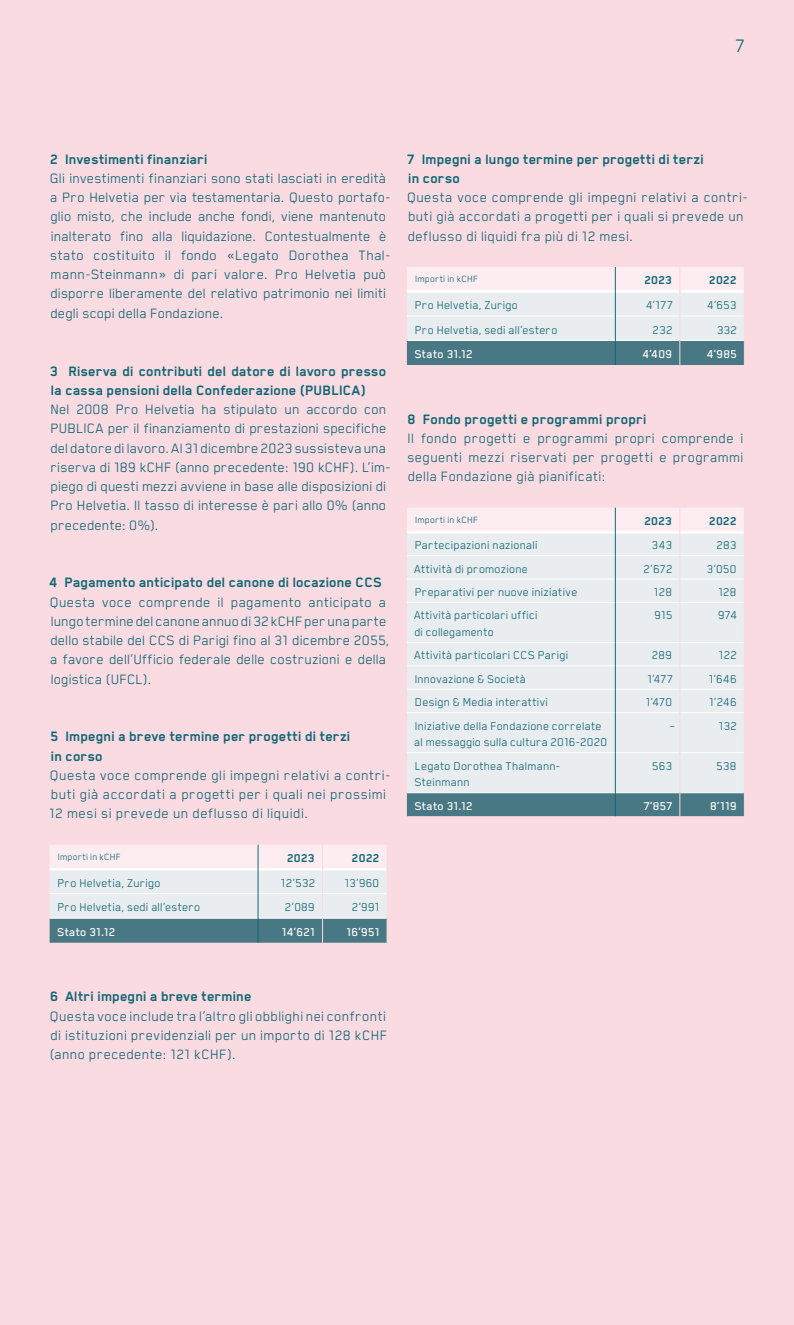
<style>
.page{position:relative;width:794px;height:1325px;background:#fff}
.page>*{position:absolute;margin:0;border:0;box-sizing:border-box;transform-origin:0 0}
.t1{font:21px "B4 G Pro Helvetia Book";color:#126775}
.Lauftext_9pt{font:15.75px/19.2px "B4 G Pro Helvetia Book";letter-spacing:.025em;color:#126775}
.Zwischentitel{font:15.75px/19.2px "B4 G Pro Helvetia Bold";letter-spacing:.015em;color:#126775}
.TABELLE_thin___linksb{font:13.12px/16.6px "B4 G Pro Helvetia Book";letter-spacing:.025em;color:#126775}
.TABELLE_medium___linksb{font:13.12px "B4 G Pro Helvetia Medium";letter-spacing:.03em;color:#fff}
.TABELLE_Bold___center{font:13.12px "B4 G Pro Helvetia Bold";letter-spacing:.035em;color:#126775}
.TABELLEN_LEGENDE_im_Anhang{font:10.5px "B4 G Pro Helvetia Book";letter-spacing:.025em;color:#126775}
</style>
<div class="page">
<div style="left:0;top:0;width:794px;height:1324px;background:#fbdbe2"></div>
<svg style="left:50px;top:844px;width:337px;height:98px;background:#c8d1d6"></svg>
<svg style="left:407px;top:267px;width:338px;height:98px;background:#c6d0d5"></svg>
<div style="left:407px;top:603px;width:337px;height:189px;background:#e9edef"></div>
<hr style="left:407px;top:602px;width:208px;height:1px;background:#fff">
<hr style="left:615px;top:602px;width:64px;height:1px;background:#fff">
<hr style="left:680px;top:602px;width:64px;height:1px;background:#fff">
<hr style="left:407px;top:642px;width:208px;height:1px;background:#fff">
<hr style="left:615px;top:642px;width:64px;height:1px;background:#fff">
<hr style="left:680px;top:642px;width:64px;height:1px;background:#fff">
<hr style="left:407px;top:665px;width:208px;height:1px;background:#fff">
<hr style="left:615px;top:665px;width:64px;height:1px;background:#fff">
<hr style="left:680px;top:665px;width:64px;height:1px;background:#fff">
<hr style="left:407px;top:752px;width:208px;height:1px;background:#fff">
<hr style="left:615px;top:752px;width:64px;height:1px;background:#fff">
<hr style="left:680px;top:752px;width:64px;height:1px;background:#fff">
<hr style="left:407px;top:689px;width:208px;height:1px;background:#fff">
<hr style="left:615px;top:689px;width:64px;height:1px;background:#fff">
<hr style="left:680px;top:689px;width:64px;height:1px;background:#fff">
<hr style="left:407px;top:712px;width:208px;height:1px;background:#fff">
<hr style="left:615px;top:712px;width:64px;height:1px;background:#fff">
<hr style="left:680px;top:712px;width:64px;height:1px;background:#fff">
<hr style="left:679px;top:602px;width:1px;height:40px;background:#fbdbe2">
<svg style="left:679px;top:642px;width:1px;height:70px"></svg>
<hr style="left:679px;top:712px;width:1px;height:40px;background:#fbdbe2">
<hr style="left:679px;top:752px;width:1px;height:40px;background:#fbdbe2">
<svg style="left:407px;top:507px;width:337px;height:95px;background:#eeedef"></svg>
<hr style="left:615px;top:602px;width:1px;height:40px;background:#126775">
<svg style="left:615px;top:642px;width:1px;height:70px"></svg>
<hr style="left:615px;top:712px;width:1px;height:40px;background:#126775">
<hr style="left:615px;top:752px;width:1px;height:40px;background:#126775">
<svg style="left:407px;top:792px;width:337px;height:24px;background:#517e89"></svg>
<h1 class="t1" style="left:735px;top:35px;width:11px">7</h1>
<p class="Zwischentitel" style="left:50px;top:149px;width:159px">2 Investimenti finanziari</p>
<p class="Lauftext_9pt" style="left:50px;top:168px;width:342px">Gli investimenti finanziari sono stati lasciati in eredità a Pro Helvetia per via testamentaria. Questo portafo&shy;glio misto, che include anche fondi, viene mantenuto inalterato fino alla liquidazione. Contestualmente è stato costituito il fondo «Legato Dorothea Thal&shy;mann-Steinmann» di pari valore. Pro Helvetia può disporre liberamente del relativo patrimonio nei limiti degli scopi della Fondazione.</p>
<p class="Zwischentitel" style="left:50px;top:361px;width:338px">3 Riserva di contributi del datore di lavoro presso la cassa pensioni della Confederazione (PUBLICA)</p>
<p class="Lauftext_9pt" style="left:50px;top:399px;width:341px">Nel 2008 Pro Helvetia ha stipulato un accordo con PUBLICA per il finanziamento di prestazioni specifiche del datore di lavoro. Al 31 dicembre 2023 sussisteva una riserva di 189 kCHF (anno precedente: 190 kCHF). L’im&shy;piego di questi mezzi avviene in base alle disposizioni di Pro Helvetia. Il tasso di interesse è pari allo 0% (anno precedente: 0%).</p>
<p class="Zwischentitel" style="left:49px;top:573px;width:334px">4 Pagamento anticipato del canone di locazione CCS</p>
<p class="Lauftext_9pt" style="left:50px;top:592px;width:341px">Questa voce comprende il pagamento anticipato a lungo termine del canone annuo di 32 kCHF per una parte dello stabile del CCS di Parigi fino al 31 dicembre 2055, a favore dell’Ufficio federale delle costruzioni e della logistica (UFCL).</p>
<p class="Zwischentitel" style="left:50px;top:727px;width:301px">5 Impegni a breve termine per progetti di terzi in corso</p>
<p class="Lauftext_9pt" style="left:49px;top:765px;width:343px">Questa voce comprende gli impegni relativi a contri&shy;buti già accordati a progetti per i quali nei prossimi<br>12 mesi si prevede un deflusso di liquidi.</p>
<p class="TABELLEN_LEGENDE_im_Anhang" style="left:58px;top:851px;width:64px">Importi in kCHF</p>
<p class="TABELLE_Bold___center" style="left:287px;top:851px;width:29px">2023</p>
<p class="TABELLE_Bold___center" style="left:352px;top:851px;width:29px">2022</p>
<p class="TABELLE_thin___linksb" style="left:58px;top:874px;width:104px">Pro Helvetia, Zurigo</p>
<p class="TABELLE_thin___linksb" style="left:281px;top:874px;width:36px">12’532</p>
<p class="TABELLE_thin___linksb" style="left:345px;top:874px;width:36px">13’960</p>
<p class="TABELLE_thin___linksb" style="left:58px;top:898px;width:144px">Pro Helvetia, sedi all’estero</p>
<p class="TABELLE_thin___linksb" style="left:285px;top:898px;width:31px">2’089</p>
<p class="TABELLE_thin___linksb" style="left:352px;top:898px;width:29px">2’991</p>
<p class="TABELLE_medium___linksb" style="left:57px;top:925px;width:59px">Stato 31.12</p>
<p class="TABELLE_medium___linksb" style="left:282px;top:925px;width:35px">14’621</p>
<p class="TABELLE_medium___linksb" style="left:346px;top:925px;width:35px">16’951</p>
<p class="Zwischentitel" style="left:407px;top:149px;width:298px">7 Impegni a lungo termine per progetti di terzi in corso</p>
<p class="Lauftext_9pt" style="left:407px;top:188px;width:342px">Questa voce comprende gli impegni relativi a contri&shy;buti già accordati a progetti per i quali si prevede un deflusso di liquidi fra più di 12 mesi.</p>
<p class="TABELLEN_LEGENDE_im_Anhang" style="left:415px;top:274px;width:64px">Importi in kCHF</p>
<p class="TABELLE_Bold___center" style="left:644px;top:273px;width:29px">2023</p>
<p class="TABELLE_Bold___center" style="left:709px;top:273px;width:29px">2022</p>
<p class="TABELLE_thin___linksb" style="left:415px;top:296px;width:104px">Pro Helvetia, Zurigo</p>
<p class="TABELLE_thin___linksb" style="left:646px;top:296px;width:28px">4’177</p>
<p class="TABELLE_thin___linksb" style="left:707px;top:296px;width:31px">4’653</p>
<p class="TABELLE_thin___linksb" style="left:415px;top:321px;width:144px">Pro Helvetia, sedi all’estero</p>
<p class="TABELLE_thin___linksb" style="left:652px;top:321px;width:21px">232</p>
<p class="TABELLE_thin___linksb" style="left:717px;top:321px;width:21px">332</p>
<p class="TABELLE_medium___linksb" style="left:414px;top:347px;width:59px">Stato 31.12</p>
<p class="TABELLE_medium___linksb" style="left:642px;top:347px;width:31px">4’409</p>
<p class="TABELLE_medium___linksb" style="left:707px;top:347px;width:31px">4’985</p>
<p class="Zwischentitel" style="left:407px;top:409px;width:240px">8 Fondo progetti e programmi propri</p>
<p class="Lauftext_9pt" style="left:407px;top:428px;width:337px;text-align:justify">Il fondo progetti e programmi propri comprende i seguenti mezzi riservati per progetti e programmi della Fondazione già pianificati:</p>
<p class="TABELLEN_LEGENDE_im_Anhang" style="left:415px;top:514px;width:64px">Importi in kCHF</p>
<p class="TABELLE_Bold___center" style="left:644px;top:514px;width:29px">2023</p>
<p class="TABELLE_Bold___center" style="left:709px;top:514px;width:29px">2022</p>
<p class="TABELLE_thin___linksb" style="left:415px;top:537px;width:124px">Partecipazioni nazionali</p>
<p class="TABELLE_thin___linksb" style="left:652px;top:537px;width:22px">343</p>
<p class="TABELLE_thin___linksb" style="left:716px;top:537px;width:22px">283</p>
<p class="TABELLE_thin___linksb" style="left:414px;top:560px;width:115px">Attività di promozione</p>
<p class="TABELLE_thin___linksb" style="left:643px;top:560px;width:30px">2’672</p>
<p class="TABELLE_thin___linksb" style="left:707px;top:560px;width:31px">3’050</p>
<p class="TABELLE_thin___linksb" style="left:415px;top:583px;width:164px">Preparativi per nuove iniziative</p>
<p class="TABELLE_thin___linksb" style="left:654px;top:583px;width:20px">128</p>
<p class="TABELLE_thin___linksb" style="left:718px;top:583px;width:20px">128</p>
<p class="TABELLE_thin___linksb" style="left:414px;top:607px;width:125px">Attività particolari uffici di collegamento</p>
<p class="TABELLE_thin___linksb" style="left:654px;top:607px;width:19px">915</p>
<p class="TABELLE_thin___linksb" style="left:718px;top:607px;width:20px">974</p>
<p class="TABELLE_thin___linksb" style="left:414px;top:647px;width:156px">Attività particolari CCS Parigi</p>
<p class="TABELLE_thin___linksb" style="left:652px;top:647px;width:22px">289</p>
<p class="TABELLE_thin___linksb" style="left:719px;top:647px;width:19px">122</p>
<p class="TABELLE_thin___linksb" style="left:415px;top:670px;width:112px">Innovazione &amp; Società</p>
<p class="TABELLE_thin___linksb" style="left:647px;top:670px;width:27px">1’477</p>
<p class="TABELLE_thin___linksb" style="left:709px;top:670px;width:29px">1’646</p>
<p class="TABELLE_thin___linksb" style="left:415px;top:694px;width:135px">Design &amp; Media interattivi</p>
<p class="TABELLE_thin___linksb" style="left:646px;top:694px;width:28px">1’470</p>
<p class="TABELLE_thin___linksb" style="left:709px;top:694px;width:29px">1’246</p>
<p class="TABELLE_thin___linksb" style="left:414px;top:717px;width:194px">Iniziative della Fondazione correlate al messaggio sulla cultura 2016-2020</p>
<p class="TABELLE_thin___linksb" style="left:669px;top:717px;width:7px">–</p>
<p class="TABELLE_thin___linksb" style="left:719px;top:717px;width:19px">132</p>
<p class="TABELLE_thin___linksb" style="left:414px;top:757px;width:147px">Legato Dorothea Thalmann-<br>Steinmann</p>
<p class="TABELLE_thin___linksb" style="left:652px;top:757px;width:21px">563</p>
<p class="TABELLE_thin___linksb" style="left:716px;top:757px;width:21px">538</p>
<p class="TABELLE_medium___linksb" style="left:414px;top:799px;width:59px">Stato 31.12</p>
<p class="TABELLE_medium___linksb" style="left:643px;top:799px;width:30px">7’857</p>
<p class="TABELLE_medium___linksb" style="left:710px;top:799px;width:28px">8’119</p>
<p class="Zwischentitel" style="left:50px;top:986px;width:203px">6 Altri impegni a breve termine</p>
<p class="Lauftext_9pt" style="left:50px;top:1006px;width:339px;text-align:justify">Questa voce include tra l’altro gli obblighi nei confronti di istituzioni previdenziali per un importo di 128 kCHF (anno precedente: 121 kCHF).</p>
</div>
